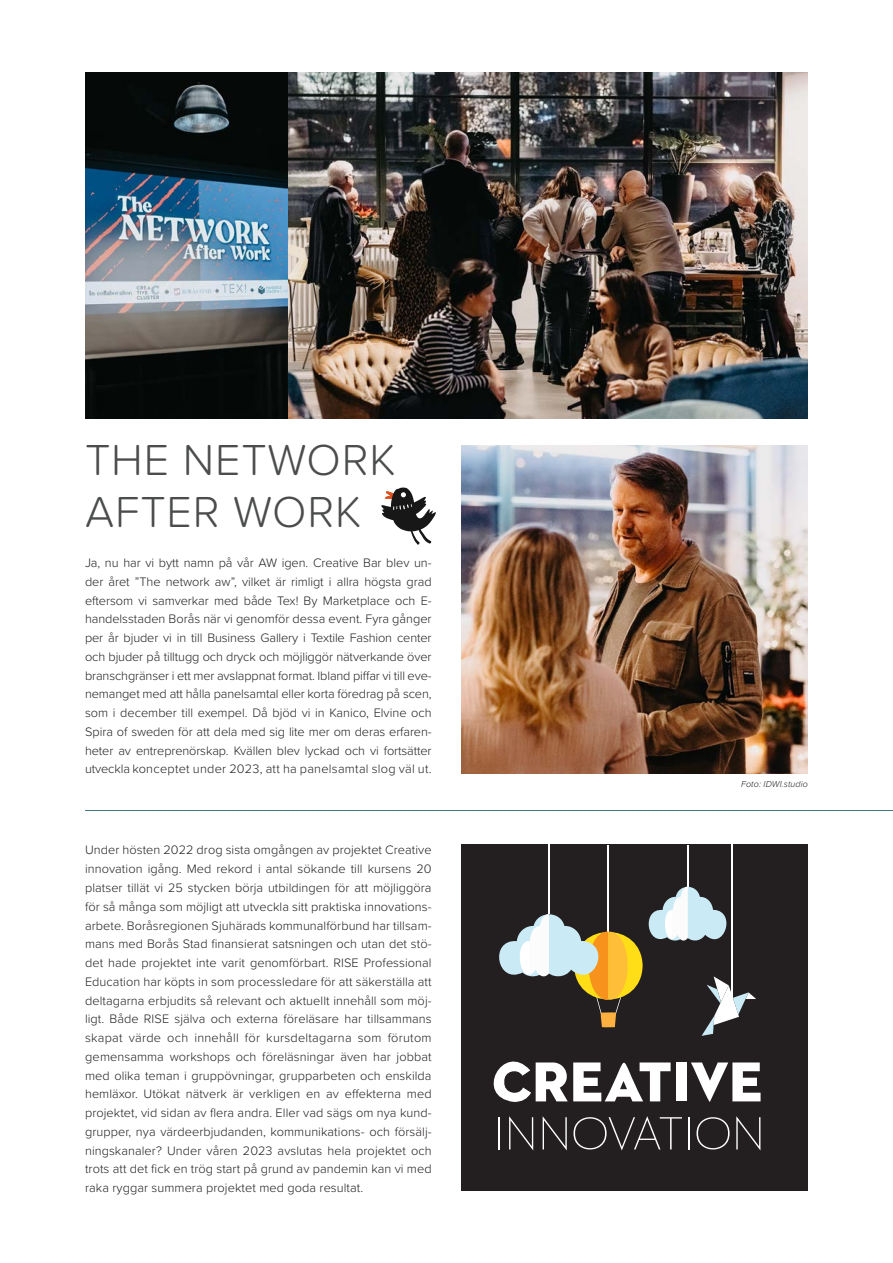
<style>
.page{position:relative;width:893px;height:1263px;background:#fff}
.page>*{position:absolute;margin:0;border:0;box-sizing:border-box;transform-origin:0 0}
.t1{font:300 45px "Proxima Soft";letter-spacing:.02em;color:#4b4c4d}
.t2{font:300 12.75px/18.8px "Proxima Soft";letter-spacing:.005em;color:#231f20;text-align:justify}
.t3{font:italic 300 9px "Proxima Soft";letter-spacing:.01em;color:#231f20}
</style>
<div class="page">
<hr style="left:85px;top:810px;width:808px;height:1px;background:#467783">
<img style="left:461px;top:445px;width:347px;height:329px">
<img style="left:85px;top:72px;width:723px;height:347px">
<div style="left:461px;top:844px;width:347px;height:347px;background:#231f20"></div>
<hr style="left:608px;top:845px;width:1px;height:87px;background:#fff">
<hr style="left:732px;top:844px;width:1px;height:156px;background:#fff">
<hr style="left:687px;top:845px;width:1px;height:41px;background:#fff">
<hr style="left:548px;top:845px;width:2px;height:69px;background:#fff">
<svg style="left:493px;top:883px;width:268px;height:219px"></svg>
<hr style="left:519px;top:914px;width:1px;height:68px;background:#fff">
<svg style="left:520px;top:914px;width:9px;height:68px"></svg>
<svg style="left:529px;top:914px;width:10px;height:68px"></svg>
<div style="left:539px;top:914px;width:10px;height:68px;background:#fbfbfc"></div>
<hr style="left:498px;top:1117px;width:1px;height:32px;background:#fff">
<svg style="left:509px;top:1116px;width:24px;height:34px"></svg>
<svg style="left:543px;top:1117px;width:24px;height:33px"></svg>
<svg style="left:573px;top:1116px;width:109px;height:35px"></svg>
<hr style="left:688px;top:1117px;width:2px;height:32px;background:#fff">
<svg style="left:696px;top:1117px;width:34px;height:33px"></svg>
<svg style="left:736px;top:1116px;width:24px;height:34px"></svg>
<svg style="left:381px;top:488px;width:55px;height:57px"></svg>
<p class="t1" style="left:85px;top:426px;width:312px">THE NETWORK</p>
<p class="t1" style="left:85px;top:479px;width:278px">AFTER WORK</p>
<p class="t2" style="left:85px;top:553px;width:348px">Ja, nu har vi bytt namn på vår AW igen. Creative Bar blev un&shy;der året ”The network aw”, vilket är rimligt i allra högsta grad eftersom vi samverkar med både Tex! By Marketplace och E&shy;handelsstaden Borås när vi genomför dessa event. Fyra gånger per år bjuder vi in till Business Gallery i Textile Fashion center och bjuder på tilltugg och dryck och möjliggör nätverkande över branschgränser i ett mer avslappnat format. Ibland piffar vi till eve&shy;nemanget med att hålla panelsamtal eller korta föredrag på scen, som i december till exempel. Då bjöd vi in Kanico, Elvine och Spira of sweden för att dela med sig lite mer om deras erfaren&shy;heter av entreprenörskap. Kvällen blev lyckad och vi fortsätter utveckla konceptet under 2023, att ha panelsamtal slog väl ut.</p>
<p class="t2" style="left:85px;top:840px;width:348px">Under hösten 2022 drog sista omgången av projektet Creative innovation igång. Med rekord i antal sökande till kursens 20 platser tillät vi 25 stycken börja utbildingen för att möjliggöra för så många som möjligt att utveckla sitt praktiska innovations&shy;arbete. Boråsregionen Sjuhärads kommunalförbund har tillsam&shy;mans med Borås Stad finansierat satsningen och utan det stö&shy;det hade projektet inte varit genomförbart. RISE Professional Education har köpts in som processledare för att säkerställa att deltagarna erbjudits så relevant och aktuellt innehåll som möj&shy;ligt. Både RISE själva och externa föreläsare har tillsammans skapat värde och innehåll för kursdeltagarna som förutom gemensamma workshops och föreläsningar även har jobbat med olika teman i gruppövningar, grupparbeten och enskilda hemläxor. Utökat nätverk är verkligen en av effekterna med projektet, vid sidan av flera andra. Eller vad sägs om nya kund&shy;grupper, nya värdeerbjudanden, kommunikations- och försälj&shy;ningskanaler? Under våren 2023 avslutas hela projektet och trots att det fick en trög start på grund av pandemin kan vi med raka ryggar summera projektet med goda resultat.</p>
<p class="t3" style="left:741px;top:778px;width:68px">Foto: IDWI.studio</p>
</div>
